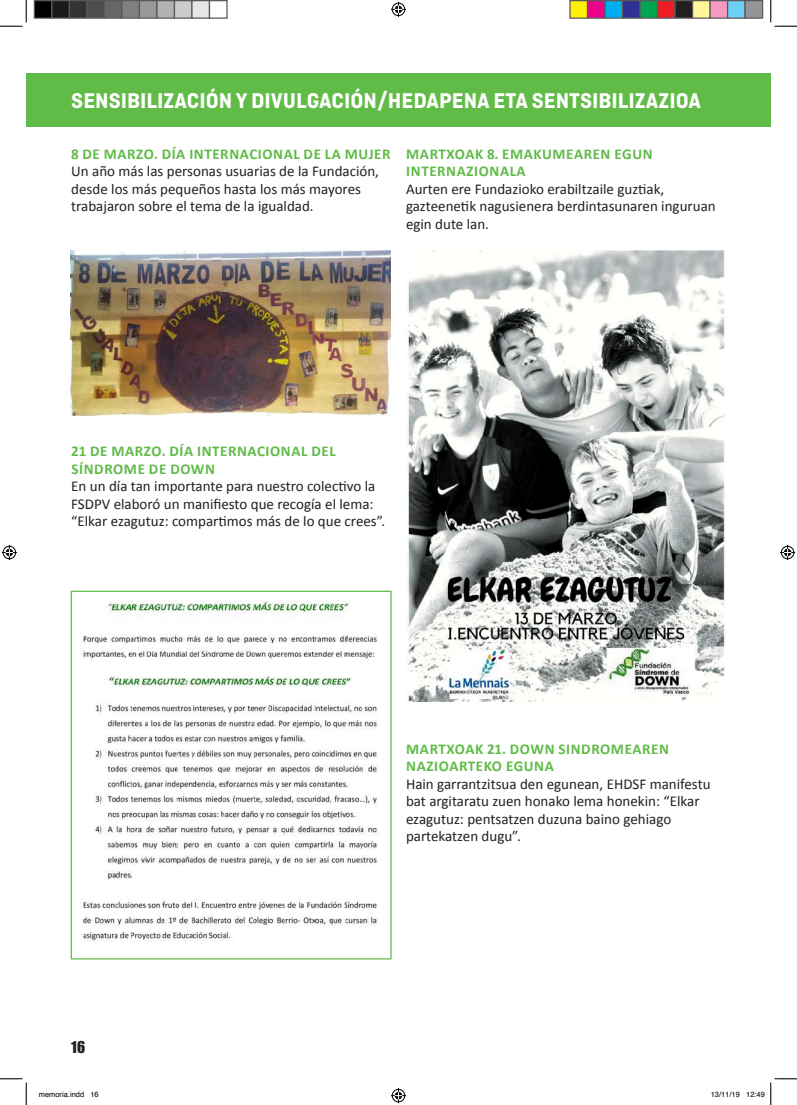
<style>
.page{position:relative;width:797px;height:1105px;background:#fff}
.page>*{position:absolute;margin:0;border:0;box-sizing:border-box;transform-origin:0 0}
.t1{font:700 22.5px "Ciutadella";color:#fff}
.t2{font:15px/17.5px "Calibri";color:#231f20}
.t3{font:700 15px/17.5px "Calibri";letter-spacing:.04em;color:#60bb47}
.t4{font:15px "Impact";color:#231f20}
.t5{font:7.5px "Helvetica";color:#000}
</style>
<div class="page">
<div style="left:26px;top:73px;width:744px;height:53px;background:#60bb47"></div>
<img style="left:71px;top:250px;width:320px;height:166px">
<img style="left:406px;top:250px;width:319px;height:452px">
<img style="left:82px;top:600px;width:296px;height:342px">
<div style="left:71px;top:591px;width:320px;height:368px;border:1px solid #60bb48"></div>
<svg style="left:0;top:0;width:27px;height:27px"></svg>
<svg style="left:0;top:1078px;width:27px;height:27px"></svg>
<svg style="left:770px;top:0;width:27px;height:27px"></svg>
<svg style="left:391px;top:2px;width:15px;height:15px"></svg>
<svg style="left:391px;top:1088px;width:15px;height:15px"></svg>
<svg style="left:2px;top:545px;width:15px;height:15px"></svg>
<svg style="left:780px;top:545px;width:15px;height:15px"></svg>
<div style="left:34px;top:1px;width:18px;height:17px;background:#000"></div>
<div style="left:34px;top:0;width:18px;height:19px;border:1px solid #595959"></div>
<div style="left:52px;top:1px;width:17px;height:17px;background:#1a1a1a"></div>
<div style="left:51px;top:0;width:19px;height:19px;border:1px solid #595959"></div>
<div style="left:69px;top:1px;width:18px;height:17px;background:#333"></div>
<div style="left:69px;top:0;width:19px;height:19px;border:1px solid #595959"></div>
<div style="left:87px;top:1px;width:17px;height:17px;background:#4d4d4d"></div>
<div style="left:86px;top:0;width:19px;height:19px;border:1px solid #595959"></div>
<div style="left:104px;top:1px;width:18px;height:17px;background:#666"></div>
<div style="left:104px;top:0;width:18px;height:19px;border:1px solid #595959"></div>
<div style="left:122px;top:1px;width:17px;height:17px;background:#808080"></div>
<div style="left:121px;top:0;width:19px;height:19px;border:1px solid #595959"></div>
<div style="left:139px;top:1px;width:18px;height:17px;background:#999"></div>
<div style="left:139px;top:0;width:19px;height:19px;border:1px solid #595959"></div>
<div style="left:157px;top:1px;width:17px;height:17px;background:#b3b3b3"></div>
<div style="left:156px;top:0;width:19px;height:19px;border:1px solid #595959"></div>
<div style="left:174px;top:1px;width:18px;height:17px;background:#ccc"></div>
<div style="left:174px;top:0;width:18px;height:19px;border:1px solid #595959"></div>
<div style="left:192px;top:1px;width:17px;height:17px;background:#e6e6e6"></div>
<div style="left:191px;top:0;width:19px;height:19px;border:1px solid #595959"></div>
<div style="left:209px;top:0;width:19px;height:19px;border:1px solid #595959"></div>
<div style="left:570px;top:1px;width:17px;height:17px;background:#fff101"></div>
<div style="left:569px;top:0;width:19px;height:19px;border:1px solid #595959"></div>
<div style="left:587px;top:1px;width:18px;height:17px;background:#ed028c"></div>
<div style="left:587px;top:0;width:18px;height:19px;border:1px solid #595959"></div>
<div style="left:605px;top:1px;width:17px;height:17px;background:#00aeef"></div>
<div style="left:604px;top:0;width:19px;height:19px;border:1px solid #595959"></div>
<div style="left:622px;top:1px;width:18px;height:17px;background:#2e3092"></div>
<div style="left:622px;top:0;width:18px;height:19px;border:1px solid #595959"></div>
<div style="left:640px;top:1px;width:17px;height:17px;background:#00a54f"></div>
<div style="left:639px;top:0;width:19px;height:19px;border:1px solid #595959"></div>
<div style="left:657px;top:1px;width:18px;height:17px;background:#ee1d23"></div>
<div style="left:657px;top:0;width:18px;height:19px;border:1px solid #595959"></div>
<div style="left:675px;top:1px;width:17px;height:17px;background:#231f20"></div>
<div style="left:674px;top:0;width:19px;height:19px;border:1px solid #595959"></div>
<div style="left:692px;top:1px;width:18px;height:17px;background:#fff79a"></div>
<div style="left:692px;top:0;width:18px;height:19px;border:1px solid #595959"></div>
<div style="left:710px;top:1px;width:17px;height:17px;background:#f499c2"></div>
<div style="left:709px;top:0;width:19px;height:19px;border:1px solid #595959"></div>
<div style="left:727px;top:1px;width:18px;height:17px;background:#6bcff6"></div>
<div style="left:727px;top:0;width:18px;height:19px;border:1px solid #595959"></div>
<div style="left:745px;top:1px;width:17px;height:17px;background:#939598"></div>
<div style="left:744px;top:0;width:19px;height:19px;border:1px solid #595959"></div>
<svg style="left:770px;top:1078px;width:27px;height:27px"></svg>
<h1 class="t1" style="left:71px;top:88px;width:631px">SENSIBILIZACIÓN Y DIVULGACIÓN/HEDAPENA ETA SENTSIBILIZAZIOA</h1>
<p class="t3" style="left:71px;top:145px;width:321px">8 DE MARZO. DÍA INTERNACIONAL DE LA MUJER</p>
<p class="t2" style="left:71px;top:163px;width:309px">Un año más las personas usuarias de la Fundación, desde los más pequeños hasta los más mayores trabajaron sobre el tema de la igualdad.</p>
<p class="t3" style="left:406px;top:145px;width:248px">MARTXOAK 8. EMAKUMEAREN EGUN<br>INTERNAZIONALA</p>
<p class="t2" style="left:406px;top:180px;width:311px">Aurten ere Fundazioko erabiltzaile guztiak, gazteenetik nagusienera berdintasunaren inguruan egin dute lan.</p>
<p class="t3" style="left:71px;top:443px;width:266px">21 DE MARZO. DÍA INTERNACIONAL DEL<br>SÍNDROME DE DOWN</p>
<p class="t2" style="left:71px;top:478px;width:315px">En un día tan importante para nuestro colectivo la<br>FSDPV elaboró un manifiesto que recogía el lema: “Elkar ezagutuz: compartimos más de lo que crees”.</p>
<p class="t3" style="left:406px;top:740px;width:264px">MARTXOAK 21. DOWN SINDROMEAREN<br>NAZIOARTEKO EGUNA</p>
<p class="t2" style="left:406px;top:775px;width:306px">Hain garrantzitsua den egunean, EHDSF manifestu bat argitaratu zuen honako lema honekin: “Elkar ezagutuz: pentsatzen duzuna baino gehiago partekatzen dugu”.</p>
<p class="t4" style="left:71px;top:1035px;width:15px">16</p>
<p class="t5" style="left:39px;top:1089px;width:62px">memoria.indd 16</p>
<p class="t5" style="left:710px;top:1089px;width:56px">13/11/19 12:49</p>
</div>
